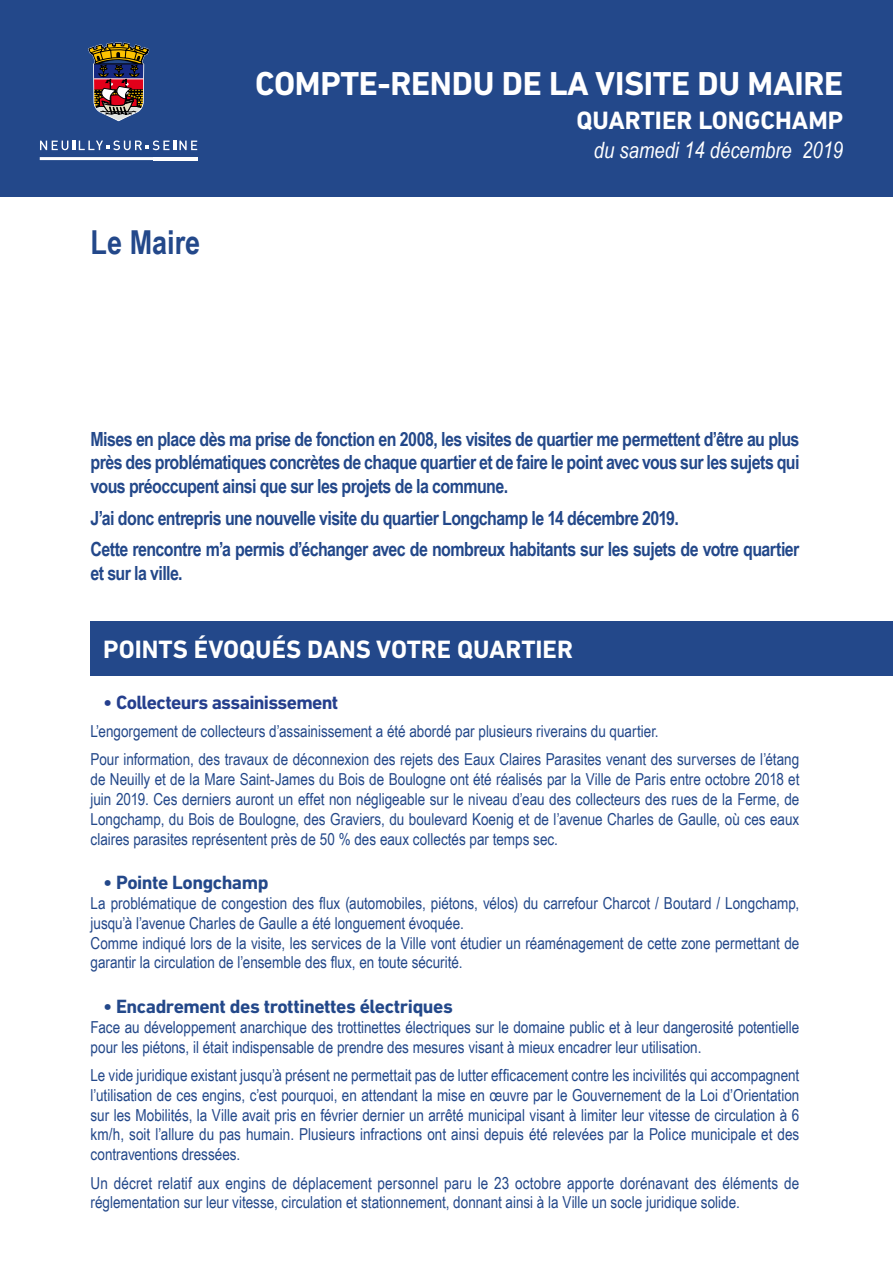
<style>
.page{position:relative;width:893px;height:1263px;background:#fff}
.page>*{position:absolute;margin:0;border:0;box-sizing:border-box;transform-origin:0 0}
.t1{font:700 33.75px "DIN Next LT Pro";letter-spacing:-.01em;color:#fff}
.t2{font:700 33px "Arial Narrow";color:#23488a}
.t3{font:700 25.5px "DIN Next LT Pro";color:#fff}
.t4{font:italic 22.5px "Arial Narrow";color:#fff}
.t5{font:700 19.5px/23.4px "Arial Narrow";letter-spacing:-.03em;color:#23488a;text-align:justify}
.t6{font:700 19.5px "DIN Next LT Pro";letter-spacing:-.025em;color:#23488a}
.t7{font:700 19.5px "DIN Next LT Pro";letter-spacing:-.035em;color:#253f8e}
.t8{font:16.5px/19.8px "Arial Narrow";color:#23488a}
</style>
<div class="page">
<div style="left:0;top:0;width:893px;height:197px;background:#23488a"></div>
<div style="left:91px;top:622px;width:802px;height:54px;background:#23488a"></div>
<svg style="left:88px;top:42px;width:61px;height:79px"></svg>
<svg style="left:40px;top:140px;width:157px;height:10px"></svg>
<svg style="left:40px;top:157px;width:113px;height:3px"></svg>
<hr style="left:153px;top:157px;width:44px;height:3px;background:#fff">
<h2 class="t2" style="left:91px;top:218px;width:111px">Le Maire</h2>
<h1 class="t1" style="left:255px;top:63px;width:590px">COMPTE-RENDU DE LA VISITE DU MAIRE</h1>
<h3 class="t3" style="left:577px;top:106px;width:268px">QUARTIER LONGCHAMP</h3>
<h3 class="t4" style="left:594px;top:134px;width:251px">du samedi 14 décembre 2019</h3>
<p class="t5" style="left:91px;top:426px;width:710px">Mises en place dès ma prise de fonction en 2008, les visites de quartier me permettent d’être au plus près des problématiques concrètes de chaque quartier et de faire le point avec vous sur les sujets qui vous préoccupent ainsi que sur les projets de la commune.</p>
<p class="t5" style="left:91px;top:501px;width:710px;line-height:32px">J’ai donc entrepris une nouvelle visite du quartier Longchamp le 14 décembre 2019.<br>Cette rencontre m’a permis d’échanger avec de nombreux habitants sur les sujets de votre quartier</p>
<p class="t5" style="left:91px;top:560px;width:94px">et sur la ville.</p>
<h3 class="t3" style="left:103px;top:635px;width:471px">POINTS ÉVOQUÉS DANS VOTRE QUARTIER</h3>
<p class="t7" style="left:103px;top:691px;width:237px">• Collecteurs assainissement</p>
<p class="t8" style="left:91px;top:716px;width:710px;line-height:28.3px">L’engorgement de collecteurs d’assainissement a été abordé par plusieurs riverains du quartier.<br>Pour information, des travaux de déconnexion des rejets des Eaux Claires Parasites venant des surverses de l’étang</p>
<p class="t8" style="left:91px;top:769px;width:710px;text-align:justify">de Neuilly et de la Mare Saint-James du Bois de Boulogne ont été réalisés par la Ville de Paris entre octobre 2018 et juin 2019. Ces derniers auront un effet non négligeable sur le niveau d’eau des collecteurs des rues de la Ferme, de Longchamp, du Bois de Boulogne, des Graviers, du boulevard Koenig et de l’avenue Charles de Gaulle, où ces eaux claires parasites représentent près de 50 % des eaux collectés par temps sec.</p>
<p class="t6" style="left:103px;top:871px;width:167px">• Pointe Longchamp</p>
<p class="t8" style="left:91px;top:893px;width:710px">La problématique de congestion des flux (automobiles, piétons, vélos) du carrefour Charcot / Boutard / Longchamp, jusqu’à l’avenue Charles de Gaulle a été longuement évoquée.<br>Comme indiqué lors de la visite, les services de la Ville vont étudier un réaménagement de cette zone permettant de garantir la circulation de l’ensemble des flux, en toute sécurité.</p>
<p class="t6" style="left:103px;top:995px;width:351px">• Encadrement des trottinettes électriques</p>
<p class="t8" style="left:91px;top:1016px;width:710px">Face au développement anarchique des trottinettes électriques sur le domaine public et à leur dangerosité potentielle pour les piétons, il était indispensable de prendre des mesures visant à mieux encadrer leur utilisation.</p>
<p class="t8" style="left:91px;top:1065px;width:710px;text-align:justify">Le vide juridique existant jusqu’à présent ne permettait pas de lutter efficacement contre les incivilités qui accompagnent l’utilisation de ces engins, c’est pourquoi, en attendant la mise en œuvre par le Gouvernement de la Loi d’Orientation sur les Mobilités, la Ville avait pris en février dernier un arrêté municipal visant à limiter leur vitesse de circulation à 6 km/h, soit l’allure du pas humain. Plusieurs infractions ont ainsi depuis été relevées par la Police municipale et des contraventions dressées.</p>
<p class="t8" style="left:91px;top:1172px;width:710px">Un décret relatif aux engins de déplacement personnel paru le 23 octobre apporte dorénavant des éléments de réglementation sur leur vitesse, circulation et stationnement, donnant ainsi à la Ville un socle juridique solide.</p>
</div>
